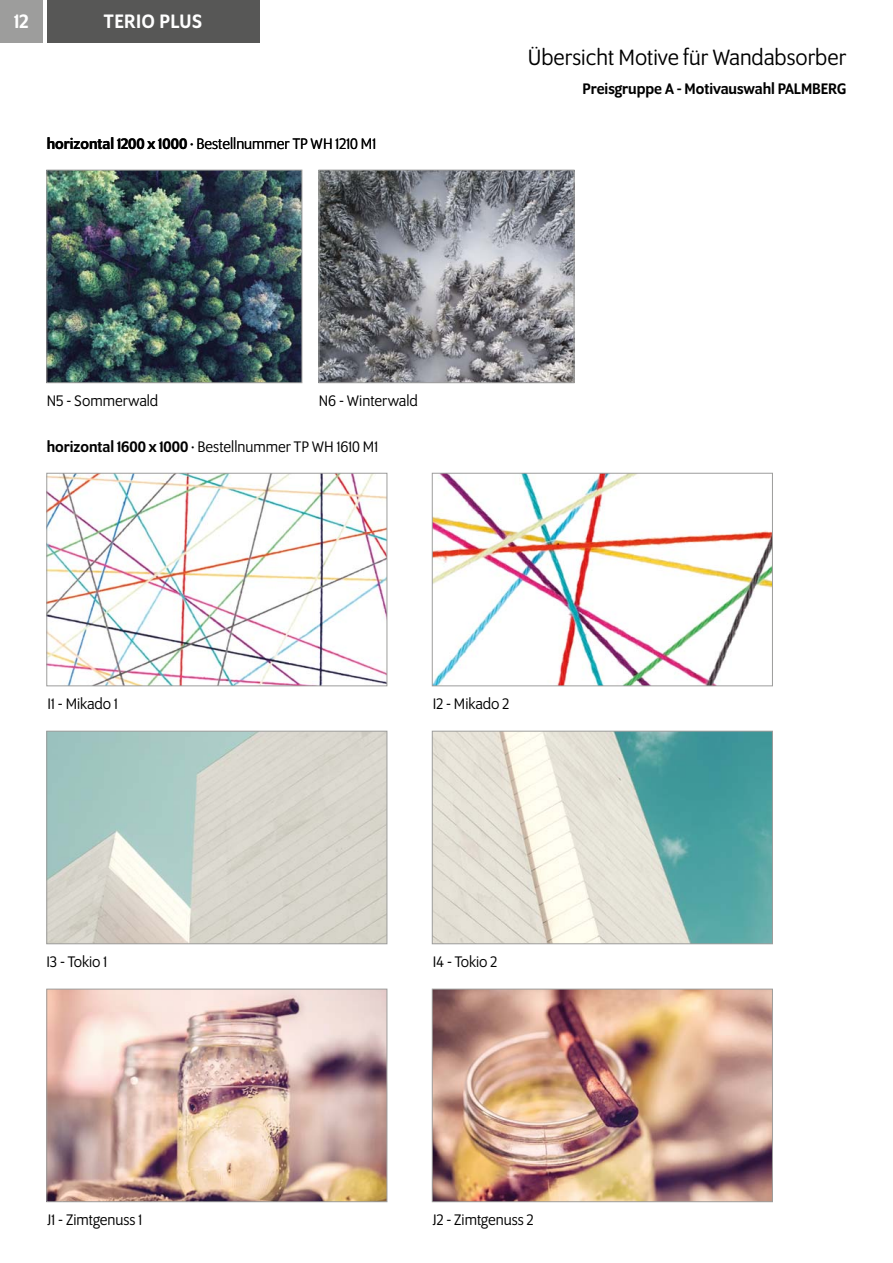
<style>
.page{position:relative;width:893px;height:1263px;background:#fff}
.page>*{position:absolute;margin:0;border:0;box-sizing:border-box;transform-origin:0 0}
.t1{font:24px "Program OT";color:#000}
.t2{font:500 21px "Program OT";letter-spacing:.025em;color:#fff}
.t3{font:16.5px "Program OT";color:#000}
.t4{font:500 16.5px "Program OT";color:#000}
.s1{font-weight:500}
</style>
<div class="page">
<img style="left:49px;top:172px;width:251px;height:209px">
<div style="left:47px;top:170px;width:255px;height:213px;border:1px solid #9d9d9c"></div>
<img style="left:321px;top:172px;width:251px;height:209px">
<div style="left:319px;top:170px;width:255px;height:213px;border:1px solid #9d9d9c"></div>
<img style="left:49px;top:475px;width:336px;height:209px">
<div style="left:47px;top:473px;width:340px;height:213px;border:1px solid #9d9d9c"></div>
<img style="left:49px;top:733px;width:336px;height:209px">
<div style="left:47px;top:731px;width:340px;height:213px;border:1px solid #9d9d9c"></div>
<img style="left:49px;top:991px;width:336px;height:209px">
<div style="left:47px;top:989px;width:340px;height:213px;border:1px solid #9d9d9c"></div>
<img style="left:434px;top:475px;width:337px;height:209px">
<div style="left:432px;top:473px;width:341px;height:213px;border:1px solid #9d9d9c"></div>
<img style="left:434px;top:733px;width:337px;height:209px">
<div style="left:432px;top:731px;width:341px;height:213px;border:1px solid #9d9d9c"></div>
<img style="left:434px;top:991px;width:337px;height:209px">
<div style="left:432px;top:989px;width:341px;height:213px;border:1px solid #9d9d9c"></div>
<div style="left:47px;top:0;width:212px;height:43px;background:#575756"></div>
<div style="left:0;top:0;width:43px;height:43px;background:#9d9d9c"></div>
<p class="t2" style="left:14px;top:14px;width:16px">12</p>
<p class="t2" style="left:104px;top:13px;width:100px">TERIO PLUS</p>
<p class="t3" style="left:47px;top:137px;width:331px"><span class="s1">horizontal 1200 x 1000 ·</span> Bestellnummer TP WH 1210 M1</p>
<p class="t3" style="left:47px;top:394px;width:113px">N5 - Sommerwald</p>
<p class="t3" style="left:319px;top:394px;width:101px">N6 - Winterwald</p>
<p class="t3" style="left:47px;top:440px;width:333px"><span class="s1">horizontal 1600 x 1000 ·</span> Bestellnummer TP WH 1610 M1</p>
<h1 class="t1" style="left:528px;top:48px;width:320px">Übersicht Motive für Wandabsorber</h1>
<p class="t4" style="left:582px;top:82px;width:265px">Preisgruppe A - Motivauswahl PALMBERG</p>
<p class="t3" style="left:48px;top:698px;width:72px">I1 - Mikado 1</p>
<p class="t3" style="left:433px;top:698px;width:78px">I2 - Mikado 2</p>
<p class="t3" style="left:47px;top:955px;width:62px">I3 - Tokio 1</p>
<p class="t3" style="left:433px;top:955px;width:66px">I4 - Tokio 2</p>
<p class="t3" style="left:48px;top:1213px;width:96px">J1 - Zimtgenuss 1</p>
<p class="t3" style="left:433px;top:1213px;width:102px">J2 - Zimtgenuss 2</p>
</div>
